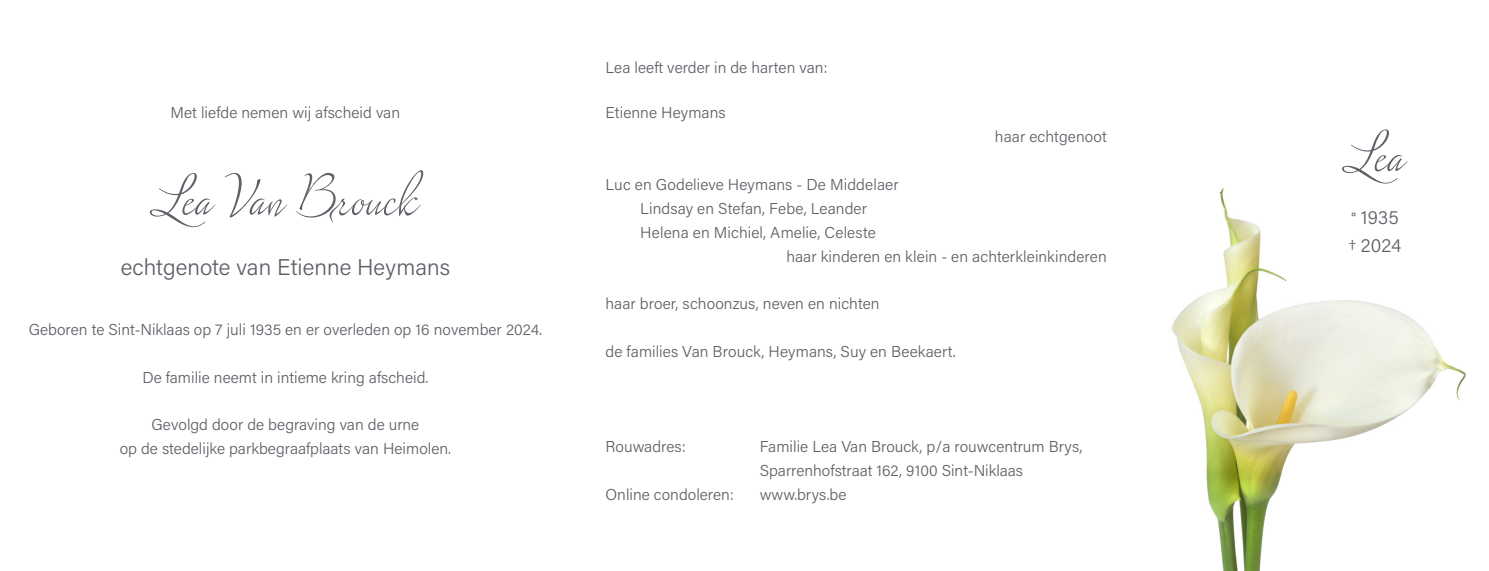
<style>
.page{position:relative;width:1489px;height:571px;background:#fff}
.page>*{position:absolute;margin:0;border:0;box-sizing:border-box;transform-origin:0 0}
.t1{font:61.25px "Lush Script";color:#5d6067}
.t2{font:22.75px "Acumin Variable Concept";color:#5d6067}
.t3{font:19.25px "Acumin Variable Concept";color:#5d6067}
.t4{font:15.75px "Acumin Variable Concept";color:#5d6067}
.s1{font-family:"Calibri";font-weight:300;font-size:17.5px}
</style>
<div class="page">
<img style="left:1171px;top:188px;width:295px;height:382px">
<p class="t4" style="left:171px;top:102px;width:231px">Met liefde nemen wij afscheid van</p>
<p class="t1" style="left:151px;top:157px;width:270px">Lea Van Brouck</p>
<p class="t2" style="left:121px;top:251px;width:331px">echtgenote van Etienne Heymans</p>
<p class="t4" style="left:29px;top:318px;width:515px">Geboren te Sint-Niklaas op 7 juli 1935 en er overleden op 16 november 2024.</p>
<p class="t4" style="left:142px;top:366px;width:287px">De familie neemt in intieme kring afscheid.</p>
<p class="t4" style="left:151px;top:414px;width:269px">Gevolgd door de begraving van de urne</p>
<p class="t4" style="left:120px;top:437px;width:332px">op de stedelijke parkbegraafplaats van Heimolen.</p>
<p class="t4" style="left:605px;top:57px;width:223px">Lea leeft verder in de harten van:</p>
<p class="t4" style="left:605px;top:102px;width:122px">Etienne Heymans</p>
<p class="t4" style="left:994px;top:126px;width:113px">haar echtgenoot</p>
<p class="t4" style="left:605px;top:173px;width:295px">Luc en Godelieve Heymans - De Middelaer</p>
<p class="t4" style="left:640px;top:197px;width:228px">Lindsay en Stefan, Febe, Leander</p>
<p class="t4" style="left:640px;top:221px;width:237px">Helena en Michiel, Amelie, Celeste</p>
<p class="t4" style="left:786px;top:245px;width:322px">haar kinderen en klein - en achterkleinkinderen</p>
<p class="t4" style="left:605px;top:293px;width:276px">haar broer, schoonzus, neven en nichten</p>
<p class="t4" style="left:605px;top:340px;width:352px">de families Van Brouck, Heymans, Suy en Beekaert.</p>
<p class="t4" style="left:605px;top:435px;width:82px">Rouwadres:</p>
<p class="t4" style="left:759px;top:435px;width:324px">Familie Lea Van Brouck, p/a rouwcentrum Brys,</p>
<p class="t4" style="left:759px;top:459px;width:265px">Sparrenhofstraat 162, 9100 Sint-Niklaas</p>
<p class="t4" style="left:605px;top:483px;width:130px">Online condoleren:</p>
<p class="t4" style="left:759px;top:483px;width:88px">www.brys.be</p>
<p class="t1" style="left:1342px;top:114px;width:65px">Lea</p>
<p class="t3" style="left:1350px;top:204px;width:49px"><span class="s1">°</span> 1935</p>
<p class="t3" style="left:1348px;top:232px;width:55px"><span class="s1">†</span> 2024</p>
</div>
